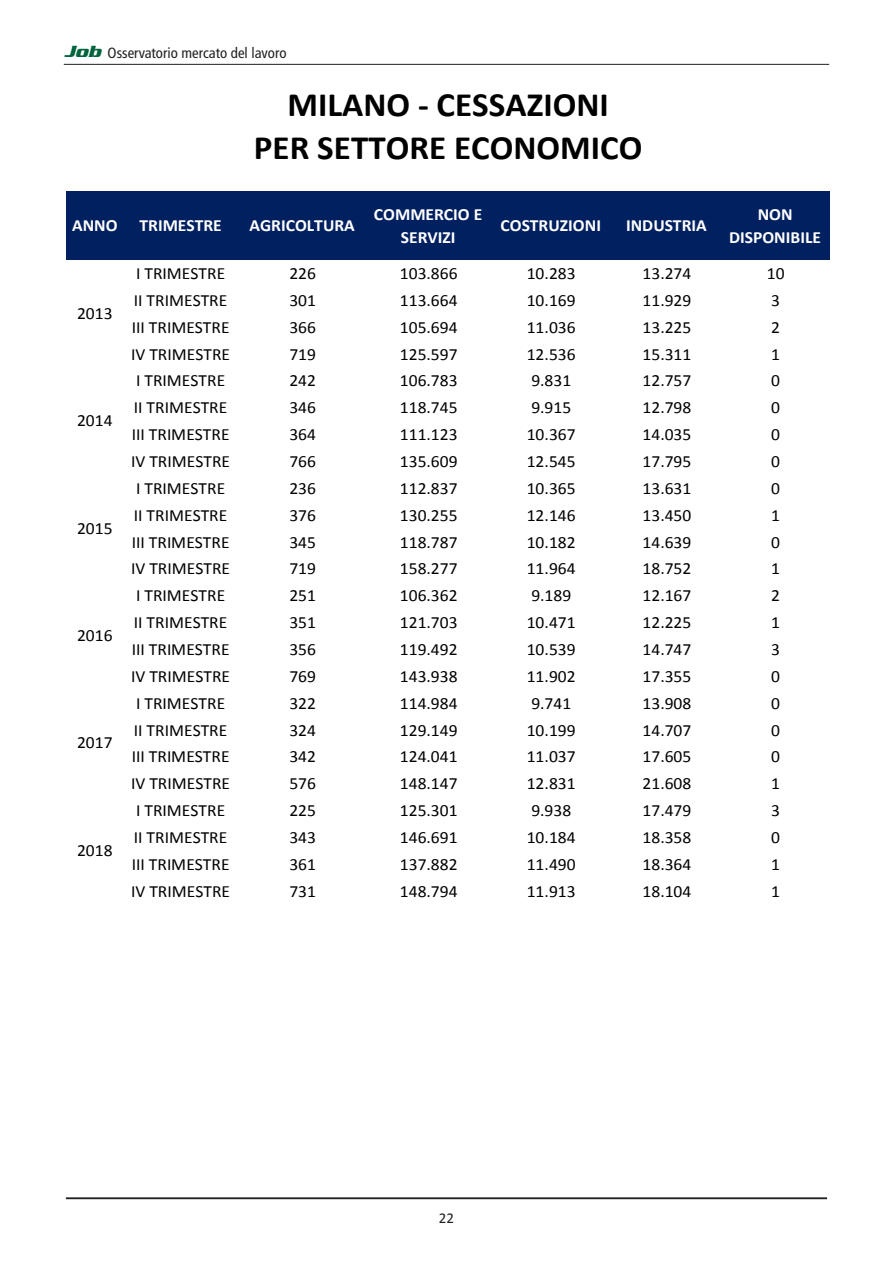
<style>
.page{position:relative;width:893px;height:1263px;background:#fff}
.page>*{position:absolute;margin:0;border:0;box-sizing:border-box;transform-origin:0 0}
.t1{font:700 34.2px/43.5px "Calibri";color:#000;text-align:center}
.t2{font:17.1px "Calibri";color:#000}
.t3{font:700 17.1px/22.2px "Calibri";color:#fff;text-align:center}
.t4{font:15px "Calibri";color:#231f20}
.t5{font:condensed 14.85px "Frutiger";color:#231f20}
.s1{font-family:"Serpentine";font-weight:700;font-style:italic;font-stretch:normal;font-size:17.4px;color:#00643d}
</style>
<div class="page">
<hr style="left:66px;top:1197px;width:761px;height:2px;background:#231f20">
<hr style="left:64px;top:64px;width:765px;height:1px;background:#231f20">
<div style="left:66px;top:191px;width:763px;height:69px;background:#002060"></div>
<p class="t5" style="left:65px;top:44px;width:224px"><span class="s1">Job</span> Osservatorio mercato del lavoro</p>
<p class="t1" style="left:254px;top:81px;width:390px">MILANO - CESSAZIONI<br>PER SETTORE ECONOMICO</p>
<p class="t3" style="left:72px;top:214px;width:47px">ANNO</p>
<p class="t3" style="left:139px;top:214px;width:84px">TRIMESTRE</p>
<p class="t3" style="left:249px;top:214px;width:107px">AGRICOLTURA</p>
<p class="t3" style="left:374px;top:203px;width:110px">COMMERCIO E<br>SERVIZI</p>
<p class="t3" style="left:500px;top:214px;width:102px">COSTRUZIONI</p>
<p class="t3" style="left:626px;top:214px;width:82px">INDUSTRIA</p>
<p class="t3" style="left:729px;top:203px;width:93px">NON<br>DISPONIBILE</p>
<p class="t2" style="left:136px;top:261px;width:91px">I TRIMESTRE</p>
<p class="t2" style="left:289px;top:261px;width:28px">226</p>
<p class="t2" style="left:400px;top:261px;width:59px">103.866</p>
<p class="t2" style="left:527px;top:261px;width:50px">10.283</p>
<p class="t2" style="left:642px;top:261px;width:50px">13.274</p>
<p class="t2" style="left:767px;top:261px;width:19px">10</p>
<p class="t2" style="left:134px;top:288px;width:95px">II TRIMESTRE</p>
<p class="t2" style="left:289px;top:288px;width:28px">301</p>
<p class="t2" style="left:400px;top:288px;width:59px">113.664</p>
<p class="t2" style="left:527px;top:288px;width:50px">10.169</p>
<p class="t2" style="left:642px;top:288px;width:50px">11.929</p>
<p class="t2" style="left:771px;top:288px;width:10px">3</p>
<p class="t2" style="left:132px;top:315px;width:99px">III TRIMESTRE</p>
<p class="t2" style="left:289px;top:315px;width:28px">366</p>
<p class="t2" style="left:400px;top:315px;width:59px">105.694</p>
<p class="t2" style="left:527px;top:315px;width:50px">11.036</p>
<p class="t2" style="left:642px;top:315px;width:50px">13.225</p>
<p class="t2" style="left:771px;top:315px;width:10px">2</p>
<p class="t2" style="left:131px;top:342px;width:101px">IV TRIMESTRE</p>
<p class="t2" style="left:289px;top:342px;width:28px">719</p>
<p class="t2" style="left:400px;top:342px;width:59px">125.597</p>
<p class="t2" style="left:527px;top:342px;width:50px">12.536</p>
<p class="t2" style="left:642px;top:342px;width:50px">15.311</p>
<p class="t2" style="left:771px;top:342px;width:10px">1</p>
<p class="t2" style="left:136px;top:369px;width:91px">I TRIMESTRE</p>
<p class="t2" style="left:289px;top:369px;width:28px">242</p>
<p class="t2" style="left:400px;top:369px;width:59px">106.783</p>
<p class="t2" style="left:531px;top:369px;width:41px">9.831</p>
<p class="t2" style="left:642px;top:369px;width:50px">12.757</p>
<p class="t2" style="left:771px;top:369px;width:10px">0</p>
<p class="t2" style="left:134px;top:396px;width:95px">II TRIMESTRE</p>
<p class="t2" style="left:289px;top:396px;width:28px">346</p>
<p class="t2" style="left:400px;top:396px;width:59px">118.745</p>
<p class="t2" style="left:531px;top:396px;width:41px">9.915</p>
<p class="t2" style="left:642px;top:396px;width:50px">12.798</p>
<p class="t2" style="left:771px;top:396px;width:10px">0</p>
<p class="t2" style="left:132px;top:423px;width:99px">III TRIMESTRE</p>
<p class="t2" style="left:289px;top:423px;width:28px">364</p>
<p class="t2" style="left:400px;top:423px;width:59px">111.123</p>
<p class="t2" style="left:527px;top:423px;width:50px">10.367</p>
<p class="t2" style="left:642px;top:423px;width:50px">14.035</p>
<p class="t2" style="left:771px;top:423px;width:10px">0</p>
<p class="t2" style="left:131px;top:449px;width:101px">IV TRIMESTRE</p>
<p class="t2" style="left:289px;top:449px;width:28px">766</p>
<p class="t2" style="left:400px;top:449px;width:59px">135.609</p>
<p class="t2" style="left:527px;top:449px;width:50px">12.545</p>
<p class="t2" style="left:642px;top:449px;width:50px">17.795</p>
<p class="t2" style="left:771px;top:449px;width:10px">0</p>
<p class="t2" style="left:136px;top:476px;width:91px">I TRIMESTRE</p>
<p class="t2" style="left:289px;top:476px;width:28px">236</p>
<p class="t2" style="left:400px;top:476px;width:59px">112.837</p>
<p class="t2" style="left:527px;top:476px;width:50px">10.365</p>
<p class="t2" style="left:642px;top:476px;width:50px">13.631</p>
<p class="t2" style="left:771px;top:476px;width:10px">0</p>
<p class="t2" style="left:134px;top:503px;width:95px">II TRIMESTRE</p>
<p class="t2" style="left:289px;top:503px;width:28px">376</p>
<p class="t2" style="left:400px;top:503px;width:59px">130.255</p>
<p class="t2" style="left:527px;top:503px;width:50px">12.146</p>
<p class="t2" style="left:642px;top:503px;width:50px">13.450</p>
<p class="t2" style="left:771px;top:503px;width:10px">1</p>
<p class="t2" style="left:132px;top:530px;width:99px">III TRIMESTRE</p>
<p class="t2" style="left:289px;top:530px;width:28px">345</p>
<p class="t2" style="left:400px;top:530px;width:59px">118.787</p>
<p class="t2" style="left:527px;top:530px;width:50px">10.182</p>
<p class="t2" style="left:642px;top:530px;width:50px">14.639</p>
<p class="t2" style="left:771px;top:530px;width:10px">0</p>
<p class="t2" style="left:131px;top:557px;width:101px">IV TRIMESTRE</p>
<p class="t2" style="left:289px;top:557px;width:28px">719</p>
<p class="t2" style="left:400px;top:557px;width:59px">158.277</p>
<p class="t2" style="left:527px;top:557px;width:50px">11.964</p>
<p class="t2" style="left:642px;top:557px;width:50px">18.752</p>
<p class="t2" style="left:771px;top:557px;width:10px">1</p>
<p class="t2" style="left:136px;top:584px;width:91px">I TRIMESTRE</p>
<p class="t2" style="left:289px;top:584px;width:28px">251</p>
<p class="t2" style="left:400px;top:584px;width:59px">106.362</p>
<p class="t2" style="left:531px;top:584px;width:41px">9.189</p>
<p class="t2" style="left:642px;top:584px;width:50px">12.167</p>
<p class="t2" style="left:771px;top:584px;width:10px">2</p>
<p class="t2" style="left:134px;top:611px;width:95px">II TRIMESTRE</p>
<p class="t2" style="left:289px;top:611px;width:28px">351</p>
<p class="t2" style="left:400px;top:611px;width:59px">121.703</p>
<p class="t2" style="left:527px;top:611px;width:50px">10.471</p>
<p class="t2" style="left:642px;top:611px;width:50px">12.225</p>
<p class="t2" style="left:771px;top:611px;width:10px">1</p>
<p class="t2" style="left:132px;top:637px;width:99px">III TRIMESTRE</p>
<p class="t2" style="left:289px;top:637px;width:28px">356</p>
<p class="t2" style="left:400px;top:637px;width:59px">119.492</p>
<p class="t2" style="left:527px;top:637px;width:50px">10.539</p>
<p class="t2" style="left:642px;top:637px;width:50px">14.747</p>
<p class="t2" style="left:771px;top:637px;width:10px">3</p>
<p class="t2" style="left:131px;top:664px;width:101px">IV TRIMESTRE</p>
<p class="t2" style="left:289px;top:664px;width:28px">769</p>
<p class="t2" style="left:400px;top:664px;width:59px">143.938</p>
<p class="t2" style="left:527px;top:664px;width:50px">11.902</p>
<p class="t2" style="left:642px;top:664px;width:50px">17.355</p>
<p class="t2" style="left:771px;top:664px;width:10px">0</p>
<p class="t2" style="left:136px;top:691px;width:91px">I TRIMESTRE</p>
<p class="t2" style="left:289px;top:691px;width:28px">322</p>
<p class="t2" style="left:400px;top:691px;width:59px">114.984</p>
<p class="t2" style="left:531px;top:691px;width:41px">9.741</p>
<p class="t2" style="left:642px;top:691px;width:50px">13.908</p>
<p class="t2" style="left:771px;top:691px;width:10px">0</p>
<p class="t2" style="left:134px;top:718px;width:95px">II TRIMESTRE</p>
<p class="t2" style="left:289px;top:718px;width:28px">324</p>
<p class="t2" style="left:400px;top:718px;width:59px">129.149</p>
<p class="t2" style="left:527px;top:718px;width:50px">10.199</p>
<p class="t2" style="left:642px;top:718px;width:50px">14.707</p>
<p class="t2" style="left:771px;top:718px;width:10px">0</p>
<p class="t2" style="left:132px;top:745px;width:99px">III TRIMESTRE</p>
<p class="t2" style="left:289px;top:745px;width:28px">342</p>
<p class="t2" style="left:400px;top:745px;width:59px">124.041</p>
<p class="t2" style="left:527px;top:745px;width:50px">11.037</p>
<p class="t2" style="left:642px;top:745px;width:50px">17.605</p>
<p class="t2" style="left:771px;top:745px;width:10px">0</p>
<p class="t2" style="left:131px;top:772px;width:101px">IV TRIMESTRE</p>
<p class="t2" style="left:289px;top:772px;width:28px">576</p>
<p class="t2" style="left:400px;top:772px;width:59px">148.147</p>
<p class="t2" style="left:527px;top:772px;width:50px">12.831</p>
<p class="t2" style="left:642px;top:772px;width:50px">21.608</p>
<p class="t2" style="left:771px;top:772px;width:10px">1</p>
<p class="t2" style="left:136px;top:798px;width:91px">I TRIMESTRE</p>
<p class="t2" style="left:289px;top:798px;width:28px">225</p>
<p class="t2" style="left:400px;top:798px;width:59px">125.301</p>
<p class="t2" style="left:531px;top:798px;width:41px">9.938</p>
<p class="t2" style="left:642px;top:798px;width:50px">17.479</p>
<p class="t2" style="left:771px;top:798px;width:10px">3</p>
<p class="t2" style="left:134px;top:825px;width:95px">II TRIMESTRE</p>
<p class="t2" style="left:289px;top:825px;width:28px">343</p>
<p class="t2" style="left:400px;top:825px;width:59px">146.691</p>
<p class="t2" style="left:527px;top:825px;width:50px">10.184</p>
<p class="t2" style="left:642px;top:825px;width:50px">18.358</p>
<p class="t2" style="left:771px;top:825px;width:10px">0</p>
<p class="t2" style="left:132px;top:852px;width:99px">III TRIMESTRE</p>
<p class="t2" style="left:289px;top:852px;width:28px">361</p>
<p class="t2" style="left:400px;top:852px;width:59px">137.882</p>
<p class="t2" style="left:527px;top:852px;width:50px">11.490</p>
<p class="t2" style="left:642px;top:852px;width:50px">18.364</p>
<p class="t2" style="left:771px;top:852px;width:10px">1</p>
<p class="t2" style="left:131px;top:879px;width:101px">IV TRIMESTRE</p>
<p class="t2" style="left:289px;top:879px;width:28px">731</p>
<p class="t2" style="left:400px;top:879px;width:59px">148.794</p>
<p class="t2" style="left:527px;top:879px;width:50px">11.913</p>
<p class="t2" style="left:642px;top:879px;width:50px">18.104</p>
<p class="t2" style="left:771px;top:879px;width:10px">1</p>
<p class="t2" style="left:77px;top:301px;width:37px">2013</p>
<p class="t2" style="left:77px;top:409px;width:37px">2014</p>
<p class="t2" style="left:77px;top:516px;width:37px">2015</p>
<p class="t2" style="left:77px;top:623px;width:37px">2016</p>
<p class="t2" style="left:77px;top:731px;width:37px">2017</p>
<p class="t2" style="left:77px;top:838px;width:37px">2018</p>
<p class="t4" style="left:439px;top:1209px;width:17px">22</p>
</div>
